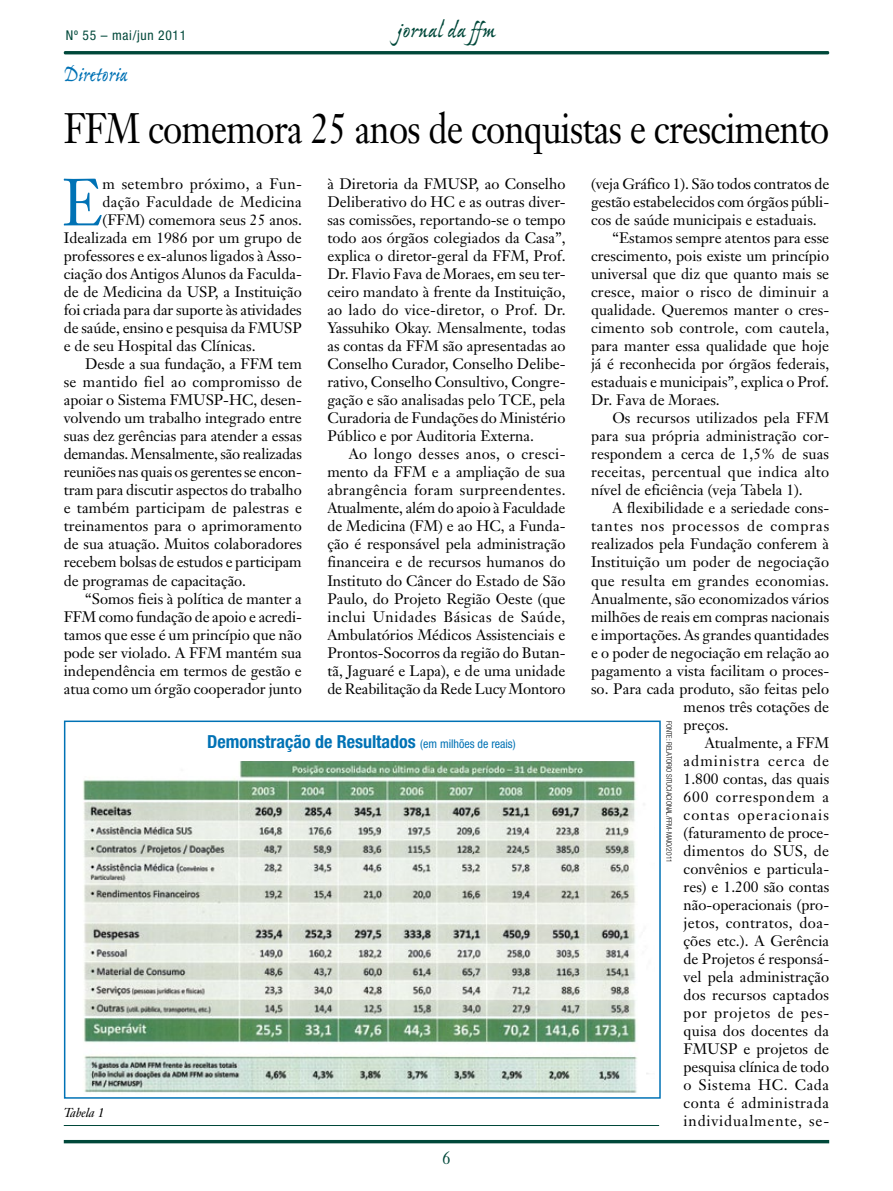
<style>
.page{position:relative;width:893px;height:1191px;background:#fff}
.page>*{position:absolute;margin:0;border:0;box-sizing:border-box;transform-origin:0 0}
.t1{font:65.55px "Janson Text";color:#0072b5;scale:.9 1}
.t2{font:42px "Janson Text";letter-spacing:-.02em;color:#000;scale:.85 1}
.t3{font:24px "Ex Ponto MM 450";letter-spacing:.01em;color:#00483a}
.t4{font:24px "Ex Ponto MM 450";letter-spacing:.005em;color:#0072b5;scale:.85 1}
.t5{font:700 condensed 18px "Helvetica Neue";color:#0072b5}
.t6{font:18px "Janson Text";color:#00483a;scale:.85 1}
.t7{font:15px/18px "Janson Text";color:#000;text-align:justify}
.t8{font:15px "Janson Text";letter-spacing:.02em;color:#000}
.t9{font:15px "Janson Text";letter-spacing:.06em;color:#000}
.t10{font:15px "Janson Text";letter-spacing:.025em;color:#000}
.t11{font:15px "Janson Text";letter-spacing:.03em;color:#000}
.t12{font:15px "Janson Text";letter-spacing:.055em;color:#000}
.t13{font:15px "Janson Text";letter-spacing:.075em;color:#000}
.t14{font:15px "Janson Text";letter-spacing:.035em;color:#000}
.t15{font:15px "Janson Text";letter-spacing:.07em;color:#000}
.t16{font:15px "Janson Text";letter-spacing:.045em;color:#000}
.t17{font:15px "Janson Text";letter-spacing:.05em;color:#000}
.t18{font:15px "Janson Text";letter-spacing:.04em;color:#000}
.t19{font:condensed 13.5px "Helvetica Neue";letter-spacing:.05em;color:#00483a}
.t20{font:italic 12.75px "Janson Text";letter-spacing:-.015em;color:#000}
.t21{font:300 condensed 7.5px "Helvetica Neue";color:#000}
.s1{font-weight:400;font-size:12px}
</style>
<div class="page">
<svg style="left:63px;top:1139px;width:767px;height:5px"></svg>
<hr style="left:64px;top:51px;width:765px;height:3px;background:#00483a">
<div style="left:64px;top:720px;width:597px;height:378px;border:2px solid #0072b5"></div>
<hr style="left:64px;top:1125px;width:595px;height:1px;background:#00483a">
<img style="left:83px;top:761px;width:566px;height:332px">
<p class="t19" style="left:66px;top:28px;width:122px">Nº 55 – mai/jun 2011</p>
<h3 class="t3" style="left:397px;top:18px;width:99px">jornal da ffm</h3>
<h3 class="t4" style="left:64px;top:62px;width:76px">Diretoria</h3>
<h2 class="t2" style="left:64px;top:101px;width:902px">FFM comemora 25 anos de conquistas e crescimento</h2>
<h1 class="t1" style="left:62px;top:161px;width:46px">E</h1>
<p class="t10" style="left:103px;top:175px;width:201px">m setembro próximo, a Fun-</p>
<p class="t7" style="left:103px;top:193px;width:201px">dação Faculdade de Medicina</p>
<p class="t7" style="left:103px;top:211px;width:201px">(FFM) comemora seus 25 anos.</p>
<p class="t7" style="left:64px;top:229px;width:240px">Idealizada em 1986 por um grupo de</p>
<p class="t7" style="left:64px;top:247px;width:240px">professores e ex-alunos ligados à Asso-</p>
<p class="t7" style="left:64px;top:265px;width:240px">ciação dos Antigos Alunos da Faculda-</p>
<p class="t7" style="left:64px;top:283px;width:240px">de de Medicina da USP, a Instituição</p>
<p class="t7" style="left:64px;top:301px;width:239px">foi criada para dar suporte às atividades</p>
<p class="t7" style="left:64px;top:319px;width:239px">de saúde, ensino e pesquisa da FMUSP</p>
<p class="t7" style="left:64px;top:337px;width:193px">e de seu Hospital das Clínicas.</p>
<p class="t7" style="left:85px;top:355px;width:218px">Desde a sua fundação, a FFM tem</p>
<p class="t8" style="left:64px;top:373px;width:240px">se mantido fiel ao compromisso de</p>
<p class="t7" style="left:64px;top:391px;width:240px">apoiar o Sistema FMUSP-HC, desen-</p>
<p class="t7" style="left:64px;top:409px;width:240px">volvendo um trabalho integrado entre</p>
<p class="t7" style="left:64px;top:427px;width:240px">suas dez gerências para atender a essas</p>
<p class="t7" style="left:64px;top:445px;width:240px">demandas. Mensalmente, são realizadas</p>
<p class="t7" style="left:64px;top:463px;width:240px">reuniões nas quais os gerentes se encon-</p>
<p class="t7" style="left:64px;top:481px;width:240px">tram para discutir aspectos do trabalho</p>
<p class="t7" style="left:64px;top:499px;width:240px">e também participam de palestras e</p>
<p class="t7" style="left:64px;top:517px;width:240px">treinamentos para o aprimoramento</p>
<p class="t7" style="left:64px;top:535px;width:240px">de sua atuação. Muitos colaboradores</p>
<p class="t7" style="left:64px;top:553px;width:239px">recebem bolsas de estudos e participam</p>
<p class="t7" style="left:64px;top:571px;width:184px">de programas de capacitação.</p>
<p class="t7" style="left:85px;top:589px;width:218px">“Somos fieis à política de manter a</p>
<p class="t7" style="left:64px;top:607px;width:240px">FFM como fundação de apoio e acredi-</p>
<p class="t7" style="left:64px;top:625px;width:240px">tamos que esse é um princípio que não</p>
<p class="t7" style="left:64px;top:643px;width:240px">pode ser violado. A FFM mantém sua</p>
<p class="t7" style="left:64px;top:661px;width:240px">independência em termos de gestão e</p>
<p class="t7" style="left:64px;top:679px;width:240px">atua como um órgão cooperador junto</p>
<p class="t7" style="left:327px;top:175px;width:240px">à Diretoria da FMUSP, ao Conselho Deliberativo do HC e as outras diver&shy;sas comissões, reportando-se o tempo todo aos órgãos colegiados da Casa”, explica o diretor-geral da FFM, Prof.<br>Dr. Flavio Fava de Moraes, em seu ter&shy;ceiro mandato à frente da Instituição, ao lado do vice-diretor, o Prof. Dr.<br>Yassuhiko Okay. Mensalmente, todas as contas da FFM são apresentadas ao Conselho Curador, Conselho Delibe&shy;rativo, Conselho Consultivo, Congre&shy;gação e são analisadas pelo TCE, pela Curadoria de Fundações do Ministério Público e por Auditoria Externa.</p>
<p class="t7" style="left:327px;top:445px;width:240px;text-indent:21px">Ao longo desses anos, o cresci&shy;mento da FFM e a ampliação de sua abrangência foram surpreendentes.<br>Atualmente, além do apoio à Faculdade de Medicina (FM) e ao HC, a Funda&shy;ção é responsável pela administração financeira e de recursos humanos do Instituto do Câncer do Estado de São Paulo, do Projeto Região Oeste (que inclui Unidades Básicas de Saúde, Ambulatórios Médicos Assistenciais e Prontos-Socorros da região do Butan&shy;tã, Jaguaré e Lapa), e de uma unidade de Reabilitação da Rede Lucy Montoro</p>
<p class="t5" style="left:207px;top:730px;width:310px">Demonstração de Resultados <span class="s1">(em milhões de reais)</span></p>
<p class="t20" style="left:64px;top:1104px;width:42px">Tabela 1</p>
<p class="t6" style="left:442px;top:1146px;width:11px">6</p>
<p class="t7" style="left:591px;top:175px;width:240px">(veja Gráfico 1). São todos contratos de</p>
<p class="t7" style="left:591px;top:193px;width:240px">gestão estabelecidos com órgãos públi-</p>
<p class="t7" style="left:591px;top:211px;width:227px">cos de saúde municipais e estaduais.</p>
<p class="t7" style="left:612px;top:229px;width:218px">“Estamos sempre atentos para esse</p>
<p class="t7" style="left:591px;top:247px;width:240px">crescimento, pois existe um princípio</p>
<p class="t7" style="left:591px;top:265px;width:240px">universal que diz que quanto mais se</p>
<p class="t7" style="left:591px;top:283px;width:240px">cresce, maior o risco de diminuir a</p>
<p class="t7" style="left:591px;top:301px;width:240px">qualidade. Queremos manter o cres-</p>
<p class="t8" style="left:591px;top:319px;width:240px">cimento sob controle, com cautela,</p>
<p class="t7" style="left:591px;top:337px;width:239px">para manter essa qualidade que hoje</p>
<p class="t7" style="left:591px;top:355px;width:240px">já é reconhecida por órgãos federais,</p>
<p class="t7" style="left:591px;top:373px;width:239px">estaduais e municipais”, explica o Prof.</p>
<p class="t7" style="left:591px;top:391px;width:130px">Dr. Fava de Moraes.</p>
<p class="t7" style="left:612px;top:409px;width:218px">Os recursos utilizados pela FFM</p>
<p class="t7" style="left:591px;top:427px;width:240px">para sua própria administração cor-</p>
<p class="t7" style="left:591px;top:445px;width:239px">respondem a cerca de 1,5% de suas</p>
<p class="t8" style="left:591px;top:463px;width:240px">receitas, percentual que indica alto</p>
<p class="t7" style="left:591px;top:481px;width:213px">nível de eficiência (veja Tabela 1).</p>
<p class="t7" style="left:612px;top:499px;width:218px">A flexibilidade e a seriedade cons-</p>
<p class="t9" style="left:591px;top:517px;width:240px">tantes nos processos de compras</p>
<p class="t7" style="left:591px;top:535px;width:240px">realizados pela Fundação conferem à</p>
<p class="t7" style="left:591px;top:553px;width:239px">Instituição um poder de negociação</p>
<p class="t8" style="left:591px;top:571px;width:240px">que resulta em grandes economias.</p>
<p class="t7" style="left:591px;top:589px;width:240px">Anualmente, são economizados vários</p>
<p class="t7" style="left:591px;top:607px;width:240px">milhões de reais em compras nacionais</p>
<p class="t7" style="left:591px;top:625px;width:240px">e importações. As grandes quantidades</p>
<p class="t7" style="left:591px;top:643px;width:240px">e o poder de negociação em relação ao</p>
<p class="t7" style="left:591px;top:661px;width:240px">pagamento a vista facilitam o proces-</p>
<p class="t7" style="left:591px;top:679px;width:240px">so. Para cada produto, são feitas pelo</p>
<p class="t7" style="left:684px;top:697px;width:147px">menos três cotações de</p>
<p class="t7" style="left:684px;top:715px;width:46px">preços.</p>
<p class="t7" style="left:705px;top:733px;width:126px">Atualmente, a FFM</p>
<p class="t15" style="left:684px;top:751px;width:147px">administra cerca de</p>
<p class="t7" style="left:684px;top:769px;width:147px">1.800 contas, das quais</p>
<p class="t17" style="left:684px;top:787px;width:147px">600 correspondem a</p>
<p class="t13" style="left:684px;top:805px;width:147px">contas operacionais</p>
<p class="t7" style="left:684px;top:823px;width:147px">(faturamento de proce-</p>
<p class="t8" style="left:684px;top:841px;width:147px">dimentos do SUS, de</p>
<p class="t7" style="left:684px;top:859px;width:147px">convênios e particula-</p>
<p class="t7" style="left:684px;top:877px;width:147px">res) e 1.200 são contas</p>
<p class="t7" style="left:684px;top:895px;width:147px">não-operacionais (pro-</p>
<p class="t11" style="left:684px;top:913px;width:147px">jetos, contratos, doa-</p>
<p class="t7" style="left:684px;top:931px;width:147px">ções etc.). A Gerência</p>
<p class="t7" style="left:684px;top:949px;width:147px">de Projetos é responsá-</p>
<p class="t7" style="left:684px;top:967px;width:147px">vel pela administração</p>
<p class="t7" style="left:684px;top:985px;width:147px">dos recursos captados</p>
<p class="t16" style="left:684px;top:1003px;width:147px">por projetos de pes-</p>
<p class="t7" style="left:684px;top:1021px;width:147px">quisa dos docentes da</p>
<p class="t7" style="left:684px;top:1039px;width:147px">FMUSP e projetos de</p>
<p class="t7" style="left:684px;top:1057px;width:147px">pesquisa clínica de todo</p>
<p class="t18" style="left:684px;top:1075px;width:147px">o Sistema HC. Cada</p>
<p class="t14" style="left:684px;top:1093px;width:147px">conta é administrada</p>
<p class="t12" style="left:684px;top:1111px;width:147px">individualmente, se-</p>
<p class="t21" style="left:674px;top:720px;width:144px;rotate:90deg">fonte: rELATORIO SITUCIACIONAL/FFM-MAIO/2011</p>
</div>
